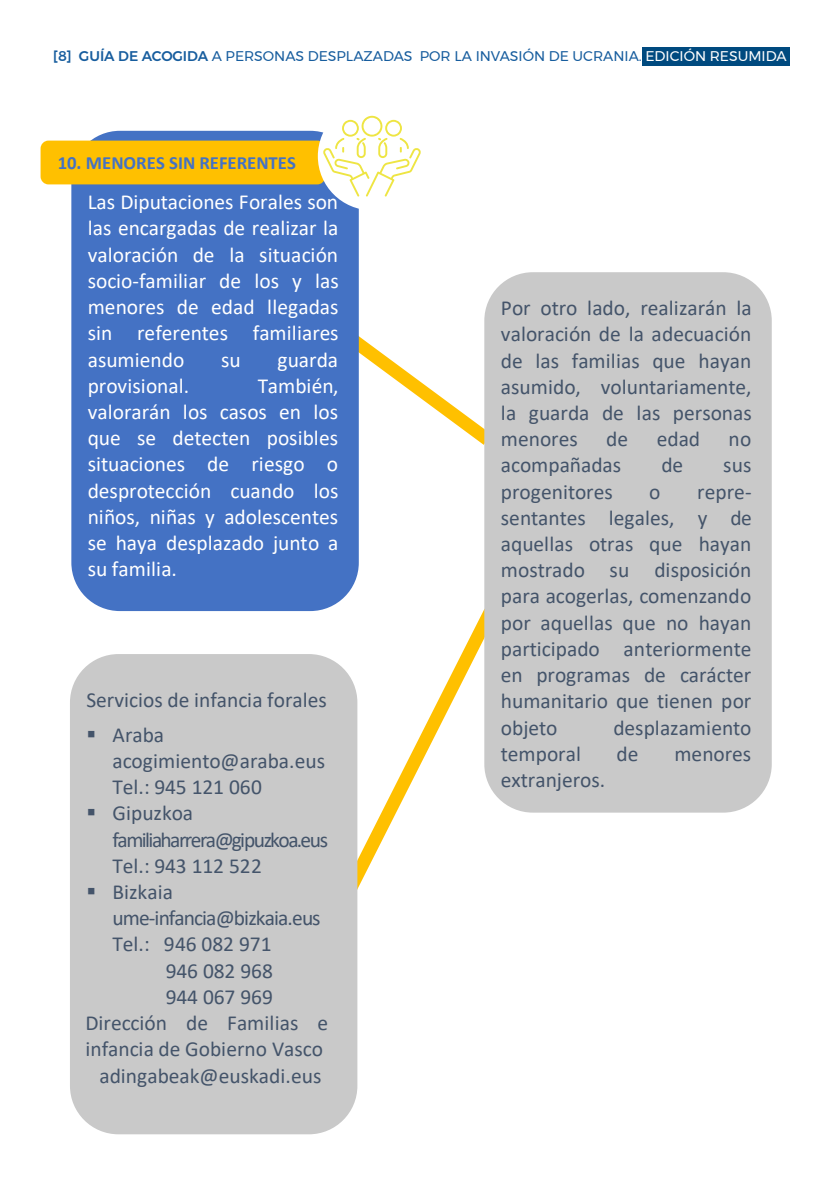
<style>
.page{position:relative;width:840px;height:1191px;background:#fff}
.page>*{position:absolute;margin:0;border:0;box-sizing:border-box;transform-origin:0 0}
.t1{font:21.4px/26.2px "Calibri";color:#44546a;text-align:justify}
.t2{font:21.4px/26.2px "Calibri";color:#fff;text-align:justify}
.t3{font:21.4px/26.4px "Calibri";letter-spacing:-.065em;color:#44546a}
.t4{font:21.4px "Calibri";letter-spacing:-.045em;color:#44546a}
.t5{font:700 18.6px "Calibri";letter-spacing:.005em;color:#4472c4}
.t6{font:14px "Montserrat";color:#175d9e}
.s1{font-weight:500}
.s2{color:#fff}
</style>
<div class="page">
<div style="left:642px;top:47px;width:147px;height:19px;background:#004a7f"></div>
<svg style="left:358px;top:318px;width:126px;height:140px"></svg>
<svg style="left:333px;top:594px;width:168px;height:312px"></svg>
<div style="left:71px;top:131px;width:287px;height:480px;background:#4472c4;border:2px solid #4472c4;border-radius:48px"></div>
<div style="left:484px;top:272px;width:287px;height:540px;background:#c9c9c9;border:2px solid #c9c9c9;border-radius:48px"></div>
<div style="left:70px;top:654px;width:287px;height:480px;background:#c9c9c9;border:2px solid #c9c9c9;border-radius:48px"></div>
<div style="left:41px;top:141px;width:284px;height:43px;background:#ffc000;border:2px solid #ffc000;border-radius:7px"></div>
<div style="left:317px;top:102px;width:109px;height:108px;background:#fff;border-radius:50%"></div>
<svg style="left:323px;top:116px;width:97px;height:81px"></svg>
<p class="t6" style="left:53px;top:45px;width:734px"><span class="s1">[8] GUÍA DE ACOGIDA</span> A PERSONAS DESPLAZADAS POR LA INVASIÓN DE UCRANIA. <span class="s2">EDICIÓN RESUMIDA</span></p>
<p class="t5" style="left:58px;top:150px;width:239px">10. MENORES SIN REFERENTES</p>
<p class="t2" style="left:88px;top:188px;width:252px">Las Diputaciones Forales son las encargadas de realizar la valoración de la situación socio-familiar de los y las menores de edad llegadas sin referentes familiares asumiendo</p>
<p class="t2" style="left:221px;top:346px;width:21px">su</p>
<p class="t2" style="left:277px;top:346px;width:62px">guarda</p>
<p class="t2" style="left:88px;top:372px;width:252px;text-indent:170px">También, valorarán los casos en los que se detecten posibles situaciones de riesgo o desprotección cuando los niños, niñas y adolescentes se haya desplazado junto a su familia.</p>
<p class="t2" style="left:88px;top:372px;width:103px">provisional.</p>
<p class="t1" style="left:86px;top:686px;width:242px">Servicios de infancia forales</p>
<p class="t1" style="left:112px;top:721px;width:214px;text-align:left;text-indent:-26px">▪ Araba acogimiento@araba.eus<br>Tel.: 945 121 060</p>
<p class="t3" style="left:112px;top:799px;width:217px;text-indent:-26px">▪ Gipuzkoa familiaharrera@gipuzkoa.eus<br>Tel.: 943 112 522</p>
<p class="t1" style="left:86px;top:878px;width:88px">▪ Bizkaia</p>
<p class="t4" style="left:112px;top:903px;width:209px">ume-infancia@bizkaia.eus</p>
<p class="t1" style="left:112px;top:930px;width:161px">Tel.: 946 082 971</p>
<p class="t1" style="left:166px;top:956px;width:109px">946 082 968</p>
<p class="t1" style="left:165px;top:983px;width:109px">944 067 969</p>
<p class="t1" style="left:52px;top:1009px;width:277px;text-align:right">▪ Dirección de Familias e infancia de Gobierno Vasco</p>
<p class="t1" style="left:52px;top:1061px;width:270px">▪ adingabeak@euskadi.eus</p>
<p class="t1" style="left:500px;top:294px;width:252px">Por otro lado, realizarán la valoración de la adecuación de las familias que hayan asumido, voluntariamente, la guarda de las personas menores</p>
<p class="t1" style="left:606px;top:425px;width:23px">de</p>
<p class="t1" style="left:656px;top:425px;width:45px">edad</p>
<p class="t1" style="left:728px;top:425px;width:24px">no</p>
<p class="t1" style="left:500px;top:451px;width:122px">acompañadas</p>
<p class="t1" style="left:661px;top:451px;width:23px">de</p>
<p class="t1" style="left:722px;top:451px;width:30px">sus</p>
<p class="t1" style="left:500px;top:478px;width:113px">progenitores</p>
<p class="t1" style="left:649px;top:478px;width:13px">o</p>
<p class="t1" style="left:500px;top:478px;width:252px;text-indent:196px">repre&shy;sentantes legales, y de aquellas otras que hayan mostrado su disposición para acogerlas, comenzando por aquellas que no hayan participado anteriormente en programas de carácter humanitario que tienen por objeto</p>
<p class="t1" style="left:613px;top:714px;width:140px">desplazamiento</p>
<p class="t1" style="left:500px;top:740px;width:81px">temporal</p>
<p class="t1" style="left:616px;top:740px;width:23px">de</p>
<p class="t1" style="left:674px;top:740px;width:78px">menores</p>
<p class="t1" style="left:500px;top:766px;width:106px">extranjeros.</p>
</div>
